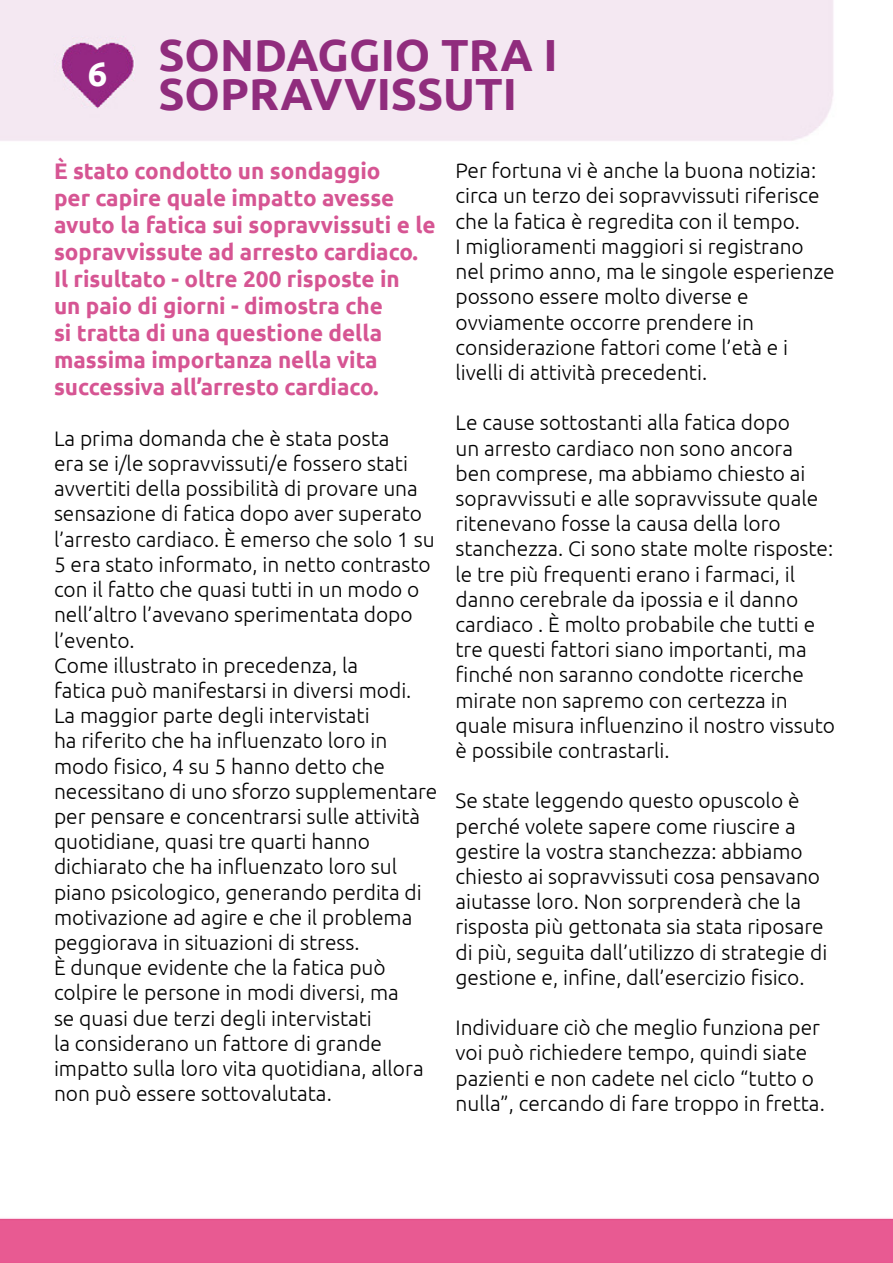
<style>
.page{position:relative;width:893px;height:1263px;background:#fff}
.page>*{position:absolute;margin:0;border:0;box-sizing:border-box;transform-origin:0 0}
.t1{font:700 45px/39px "Ubuntu";color:#902c7d}
.t2{font:700 22.5px/27px "Ubuntu";color:#d65593}
.t3{font:300 21px/25.2px "Ubuntu";color:#000}
</style>
<div class="page">
<img style="left:0;top:0;width:893px;height:1263px">
<h1 class="t1" style="left:158px;top:35px;width:401px;text-indent:-71px"><sub>6</sub> SONDAGGIO TRA I<br>SOPRAVVISSUTI</h1>
<p class="t2" style="left:54px;top:158px;width:383px">È stato condotto un sondaggio<br>per capire quale impatto avesse avuto la fatica sui sopravvissuti e le sopravvissute ad arresto cardiaco.<br>Il risultato - oltre 200 risposte in<br>un paio di giorni - dimostra che<br>si tratta di una questione della massima importanza nella vita successiva all’arresto cardiaco.</p>
<p class="t3" style="left:54px;top:425px;width:385px">La prima domanda che è stata posta<br>era se i/le sopravvissuti/e fossero stati avvertiti della possibilità di provare una sensazione di fatica dopo aver superato l’arresto cardiaco. È emerso che solo 1 su 5 era stato informato, in netto contrasto con il fatto che quasi tutti in un modo o nell’altro l’avevano sperimentata dopo l’evento.<br>Come illustrato in precedenza, la<br>fatica può manifestarsi in diversi modi.<br>La maggior parte degli intervistati<br>ha riferito che ha influenzato loro in modo fisico, 4 su 5 hanno detto che necessitano di uno sforzo supplementare per pensare e concentrarsi sulle attività quotidiane, quasi tre quarti hanno dichiarato che ha influenzato loro sul piano psicologico, generando perdita di motivazione ad agire e che il problema peggiorava in situazioni di stress.<br>È dunque evidente che la fatica può colpire le persone in modi diversi, ma<br>se quasi due terzi degli intervistati<br>la considerano un fattore di grande impatto sulla loro vita quotidiana, allora non può essere sottovalutata.</p>
<p class="t3" style="left:455px;top:158px;width:381px">Per fortuna vi è anche la buona notizia: circa un terzo dei sopravvissuti riferisce che la fatica è regredita con il tempo.<br>I miglioramenti maggiori si registrano nel primo anno, ma le singole esperienze possono essere molto diverse e ovviamente occorre prendere in considerazione fattori come l’età e i livelli di attività precedenti.</p>
<p class="t3" style="left:455px;top:410px;width:381px">Le cause sottostanti alla fatica dopo<br>un arresto cardiaco non sono ancora<br>ben comprese, ma abbiamo chiesto ai sopravvissuti e alle sopravvissute quale ritenevano fosse la causa della loro stanchezza. Ci sono state molte risposte: le tre più frequenti erano i farmaci, il danno cerebrale da ipossia e il danno cardiaco . È molto probabile che tutti e tre questi fattori siano importanti, ma finché non saranno condotte ricerche mirate non sapremo con certezza in quale misura influenzino il nostro vissuto è possibile contrastarli.</p>
<p class="t3" style="left:455px;top:788px;width:373px">Se state leggendo questo opuscolo è perché volete sapere come riuscire a gestire la vostra stanchezza: abbiamo chiesto ai sopravvissuti cosa pensavano aiutasse loro. Non sorprenderà che la risposta più gettonata sia stata riposare di più, seguita dall’utilizzo di strategie di gestione e, infine, dall’esercizio fisico.</p>
<p class="t3" style="left:455px;top:1014px;width:371px">Individuare ciò che meglio funziona per voi può richiedere tempo, quindi siate pazienti e non cadete nel ciclo “tutto o nulla”, cercando di fare troppo in fretta.</p>
</div>
